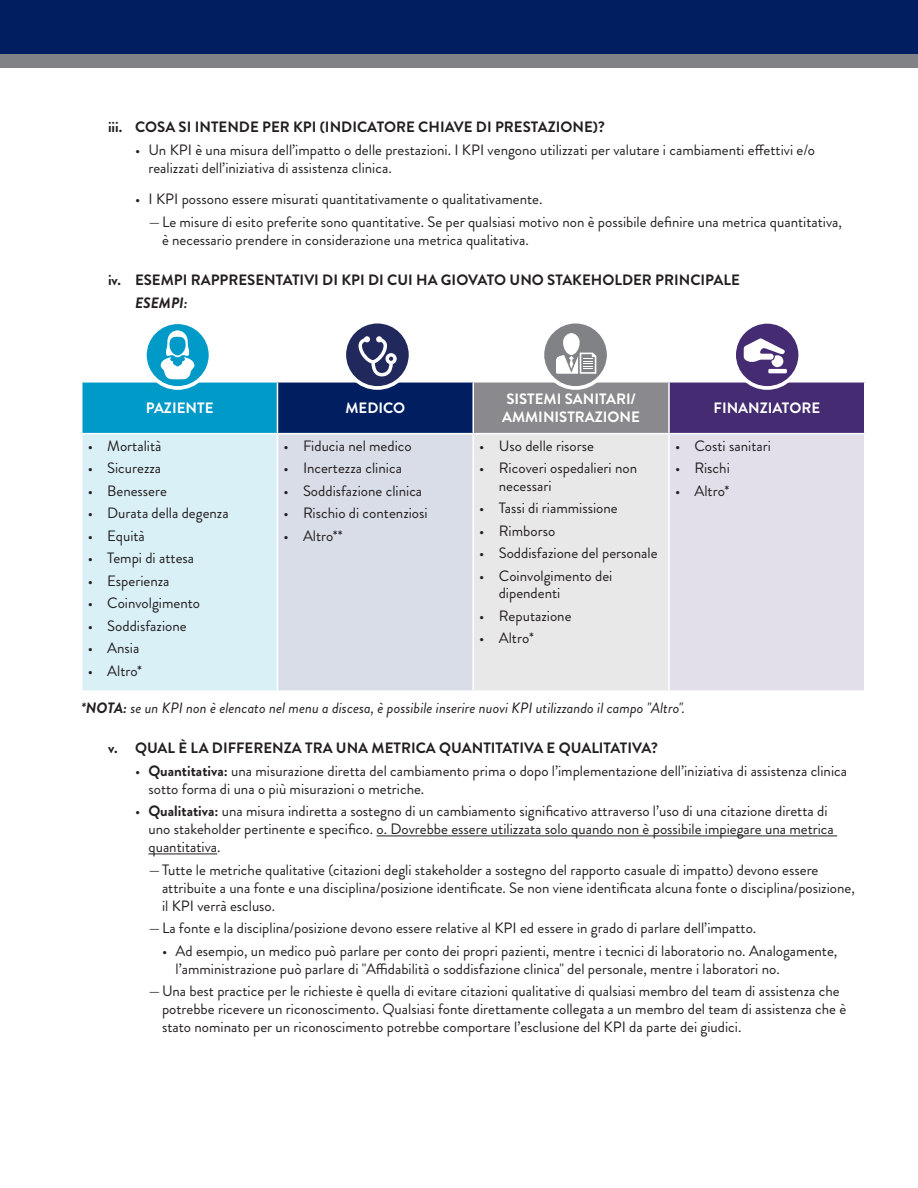
<style>
.page{position:relative;width:918px;height:1188px;background:#fff}
.page>*{position:absolute;margin:0;border:0;box-sizing:border-box;transform-origin:0 0}
.Level_3_bullet{font:15px/18px "Brandon Grotesque";color:#231f20}
.Level_2_Bullet{font:700 15px "Brandon Grotesque";color:#231f20}
.Level_3_bullet-2{font:italic 15px "Brandon Grotesque";color:#231f20}
.Level_3_bullet-3{font:700 15px/18px "Brandon Grotesque";color:#fff}
.Level_3_bullet-4{font:italic 700 15px "Brandon Grotesque";color:#231f20}
.s1{font-weight:500}
.s2{font-weight:700}
</style>
<div class="page">
<div style="left:0;top:7px;width:918px;height:61px;background:#808285"></div>
<div style="left:0;top:0;width:918px;height:54px;background:#001e60"></div>
<hr style="left:377px;top:836px;width:460px;height:1px;background:#231f20">
<hr style="left:148px;top:854px;width:69px;height:1px;background:#231f20">
<div style="left:82px;top:382px;width:196px;height:52px;background:#009ac9"></div>
<div style="left:278px;top:382px;width:195px;height:52px;background:#001e60"></div>
<div style="left:473px;top:382px;width:196px;height:52px;background:#8a8a8e"></div>
<div style="left:669px;top:382px;width:196px;height:52px;background:#452c72"></div>
<div style="left:82px;top:434px;width:196px;height:257px;background:#d9f0f7"></div>
<div style="left:278px;top:434px;width:195px;height:257px;background:#d9dde7"></div>
<div style="left:473px;top:434px;width:196px;height:257px;background:#e9e8e8"></div>
<div style="left:669px;top:434px;width:196px;height:257px;background:#e3dfea"></div>
<hr style="left:81px;top:381px;width:197px;height:2px;background:#fff">
<hr style="left:278px;top:381px;width:195px;height:2px;background:#fff">
<hr style="left:277px;top:383px;width:1px;height:50px;background:#fff">
<hr style="left:473px;top:381px;width:196px;height:2px;background:#fff">
<hr style="left:472px;top:383px;width:2px;height:50px;background:#fff">
<hr style="left:669px;top:381px;width:197px;height:2px;background:#fff">
<hr style="left:668px;top:383px;width:2px;height:50px;background:#fff">
<hr style="left:864px;top:383px;width:2px;height:50px;background:#fff">
<hr style="left:81px;top:433px;width:197px;height:1px;background:#fff">
<hr style="left:278px;top:433px;width:195px;height:1px;background:#fff">
<hr style="left:277px;top:434px;width:1px;height:256px;background:#fff">
<hr style="left:473px;top:433px;width:196px;height:1px;background:#fff">
<hr style="left:472px;top:434px;width:2px;height:256px;background:#fff">
<hr style="left:669px;top:433px;width:197px;height:1px;background:#fff">
<hr style="left:668px;top:434px;width:2px;height:256px;background:#fff">
<hr style="left:864px;top:434px;width:2px;height:256px;background:#fff">
<hr style="left:81px;top:690px;width:197px;height:2px;background:#fff">
<hr style="left:278px;top:690px;width:195px;height:2px;background:#fff">
<hr style="left:473px;top:690px;width:196px;height:2px;background:#fff">
<hr style="left:669px;top:690px;width:197px;height:2px;background:#fff">
<svg style="left:344px;top:322px;width:67px;height:66px;background:#3d4471"></svg>
<div style="left:342px;top:320px;width:70px;height:70px;border:4px solid #fff;border-radius:50%"></div>
<svg style="left:359px;top:336px;width:38px;height:40px"></svg>
<svg style="left:542px;top:322px;width:67px;height:66px;background:#929496"></svg>
<div style="left:540px;top:320px;width:71px;height:70px;border:4px solid #fff;border-radius:50%"></div>
<svg style="left:556px;top:333px;width:40px;height:41px"></svg>
<svg style="left:734px;top:322px;width:66px;height:66px;background:#594381"></svg>
<div style="left:732px;top:320px;width:70px;height:70px;border:4px solid #fff;border-radius:50%"></div>
<svg style="left:744px;top:338px;width:41px;height:29px"></svg>
<hr style="left:768px;top:369px;width:19px;height:4px;background:#fff">
<svg style="left:145px;top:322px;width:66px;height:66px;background:#25a8d0"></svg>
<div style="left:143px;top:320px;width:69px;height:70px;border:4px solid #fff;border-radius:50%"></div>
<svg style="left:161px;top:330px;width:33px;height:49px"></svg>
<p class="Level_2_Bullet" style="left:108px;top:116px;width:498px">iii. COSA SI INTENDE PER KPI (INDICATORE CHIAVE DI PRESTAZIONE)?</p>
<p class="Level_3_bullet" style="left:148px;top:141px;width:668px;text-indent:-14px">• Un KPI è una misura dell’impatto o delle prestazioni. I KPI vengono utilizzati per valutare i cambiamenti effettivi e/o realizzati dell’iniziativa di assistenza clinica.</p>
<p class="Level_3_bullet" style="left:135px;top:190px;width:409px">• I KPI possono essere misurati quantitativamente o qualitativamente.</p>
<p class="Level_3_bullet" style="left:162px;top:213px;width:682px;text-indent:-14px">—Le misure di esito preferite sono quantitative. Se per qualsiasi motivo non è possibile definire una metrica quantitativa, è necessario prendere in considerazione una metrica qualitativa.</p>
<p class="Level_2_Bullet" style="left:108px;top:269px;width:633px">iv. ESEMPI RAPPRESENTATIVI DI KPI DI CUI HA GIOVATO UNO STAKEHOLDER PRINCIPALE</p>
<p class="Level_3_bullet-4" style="left:135px;top:292px;width:54px">ESEMPI:</p>
<p class="Level_3_bullet-3" style="left:146px;top:399px;width:69px">PAZIENTE</p>
<p class="Level_3_bullet-3" style="left:345px;top:399px;width:61px">MEDICO</p>
<p class="Level_3_bullet-3" style="left:502px;top:390px;width:139px">SISTEMI SANITARI/<br>AMMINISTRAZIONE</p>
<p class="Level_3_bullet-3" style="left:714px;top:399px;width:108px">FINANZIATORE</p>
<p class="Level_3_bullet" style="left:88px;top:437px;width:75px">• Mortalità</p>
<p class="Level_3_bullet" style="left:88px;top:459px;width:75px">• Sicurezza</p>
<p class="Level_3_bullet" style="left:88px;top:482px;width:81px">• Benessere</p>
<p class="Level_3_bullet" style="left:88px;top:504px;width:143px">• Durata della degenza</p>
<p class="Level_3_bullet" style="left:88px;top:527px;width:59px">• Equità</p>
<p class="Level_3_bullet" style="left:88px;top:549px;width:108px">• Tempi di attesa</p>
<p class="Level_3_bullet" style="left:88px;top:572px;width:83px">• Esperienza</p>
<p class="Level_3_bullet" style="left:88px;top:594px;width:114px">• Coinvolgimento</p>
<p class="Level_3_bullet" style="left:88px;top:617px;width:100px">• Soddisfazione</p>
<p class="Level_3_bullet" style="left:88px;top:639px;width:53px">• Ansia</p>
<p class="Level_3_bullet" style="left:88px;top:662px;width:56px">• Altro*</p>
<p class="Level_3_bullet" style="left:675px;top:437px;width:97px">• Costi sanitari</p>
<p class="Level_3_bullet" style="left:675px;top:459px;width:56px">• Rischi</p>
<p class="Level_3_bullet" style="left:675px;top:482px;width:56px">• Altro*</p>
<p class="Level_3_bullet" style="left:284px;top:437px;width:130px">• Fiducia nel medico</p>
<p class="Level_3_bullet" style="left:284px;top:459px;width:120px">• Incertezza clinica</p>
<p class="Level_3_bullet" style="left:284px;top:482px;width:140px">• Soddisfazione clinica</p>
<p class="Level_3_bullet" style="left:284px;top:504px;width:146px">• Rischio di contenziosi</p>
<p class="Level_3_bullet" style="left:284px;top:527px;width:61px">• Altro**</p>
<p class="Level_3_bullet" style="left:479px;top:437px;width:116px">• Uso delle risorse</p>
<p class="Level_3_bullet" style="left:499px;top:460px;width:140px;line-height:17.5px;text-indent:-20px">• Ricoveri ospedalieri non necessari</p>
<p class="Level_3_bullet" style="left:479px;top:499px;width:140px">• Tassi di riammissione</p>
<p class="Level_3_bullet" style="left:479px;top:522px;width:78px">• Rimborso</p>
<p class="Level_3_bullet" style="left:479px;top:544px;width:180px">• Soddisfazione del personale</p>
<p class="Level_3_bullet" style="left:499px;top:567px;width:115px;line-height:17.5px;text-indent:-20px">• Coinvolgimento dei dipendenti</p>
<p class="Level_3_bullet" style="left:479px;top:607px;width:94px">• Reputazione</p>
<p class="Level_3_bullet" style="left:479px;top:629px;width:56px">• Altro*</p>
<p class="Level_3_bullet-2" style="left:81px;top:697px;width:606px"><span class="s1">*</span><span class="s2">NOTA:</span> se un KPI non è elencato nel menu a discesa, è possibile inserire nuovi KPI utilizzando il campo "Altro".</p>
<p class="Level_2_Bullet" style="left:108px;top:738px;width:551px">v. QUAL È LA DIFFERENZA TRA UNA METRICA QUANTITATIVA E QUALITATIVA?</p>
<p class="Level_3_bullet" style="left:148px;top:762px;width:700px;text-indent:-14px">• <span class="s2">Quantitativa:</span> una misurazione diretta del cambiamento prima o dopo l’implementazione dell’iniziativa di assistenza clinica sotto forma di una o più misurazioni o metriche.</p>
<p class="Level_3_bullet" style="left:148px;top:802px;width:687px;text-indent:-14px">• <span class="s2">Qualitativa:</span> una misura indiretta a sostegno di un cambiamento significativo attraverso l’uso di una citazione diretta di uno stakeholder pertinente e specifico. o. Dovrebbe essere utilizzata solo quando non è possibile impiegare una metrica quantitativa.</p>
<p class="Level_3_bullet" style="left:162px;top:861px;width:694px;text-indent:-14px">—Tutte le metriche qualitative (citazioni degli stakeholder a sostegno del rapporto casuale di impatto) devono essere attribuite a una fonte e una disciplina/posizione identificate. Se non viene identificata alcuna fonte o disciplina/posizione, il KPI verrà escluso.</p>
<p class="Level_3_bullet" style="left:148px;top:919px;width:609px">—La fonte e la disciplina/posizione devono essere relative al KPI ed essere in grado di parlare dell’impatto.</p>
<p class="Level_3_bullet" style="left:176px;top:942px;width:663px;text-indent:-14px">• Ad esempio, un medico può parlare per conto dei propri pazienti, mentre i tecnici di laboratorio no. Analogamente, l’amministrazione può parlare di "Affidabilità o soddisfazione clinica" del personale, mentre i laboratori no.</p>
<p class="Level_3_bullet" style="left:162px;top:982px;width:686px;text-indent:-14px">—Una best practice per le richieste è quella di evitare citazioni qualitative di qualsiasi membro del team di assistenza che potrebbe ricevere un riconoscimento. Qualsiasi fonte direttamente collegata a un membro del team di assistenza che è stato nominato per un riconoscimento potrebbe comportare l’esclusione del KPI da parte dei giudici.</p>
</div>
